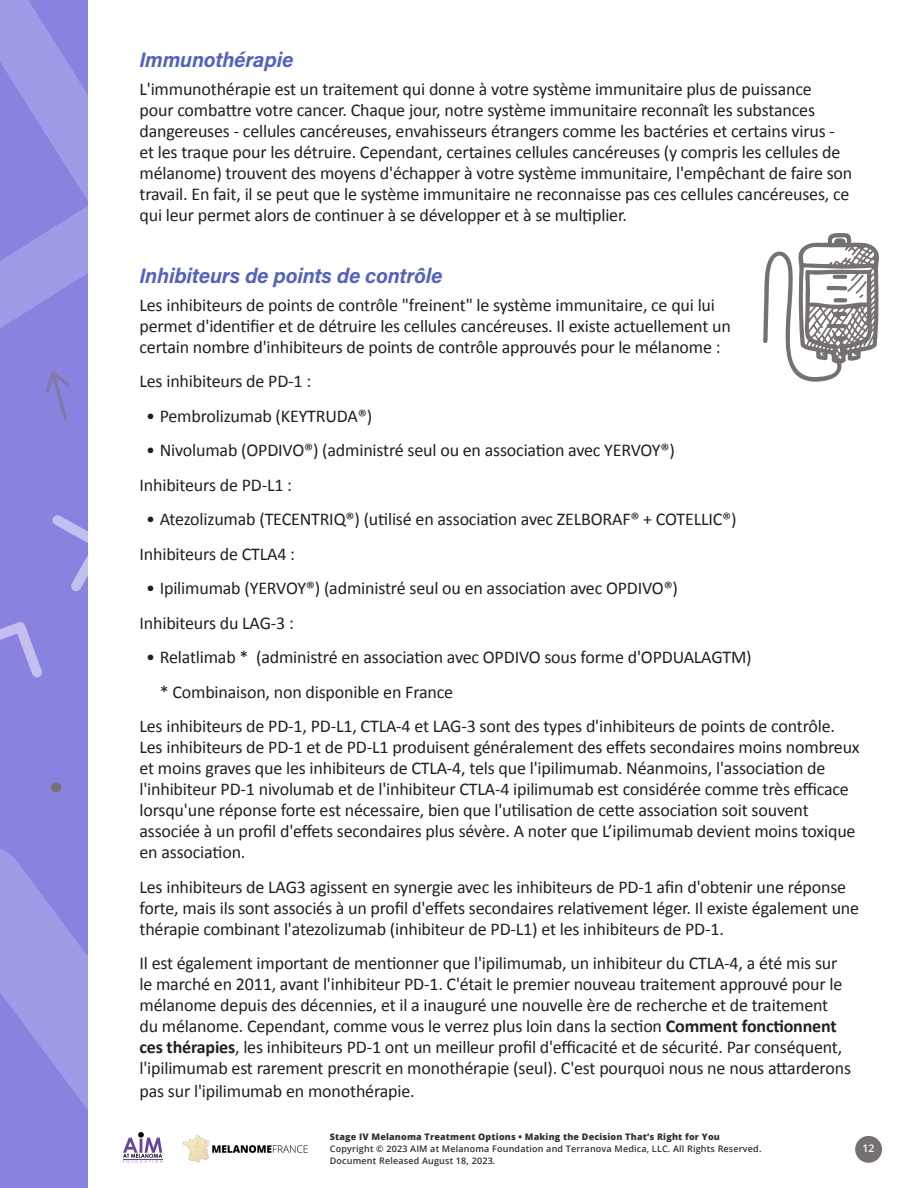
<style>
.page{position:relative;width:918px;height:1188px;background:#fff}
.page>*{position:absolute;margin:0;border:0;box-sizing:border-box;transform-origin:0 0}
._4th_level_header{font:21px "Acumin Variable Concept";letter-spacing:-.01em;color:#5463bb}
.General_Paragraph{font:18px/21px "Calibri";letter-spacing:-.01em;color:#231f20}
.t1{font:600 10.5px "Open Sans";color:#fff}
.t2{font:600 9px/12px "Open Sans";letter-spacing:.02em;color:#313030}
.t3{font:800 9px "Open Sans";letter-spacing:.02em;color:#313030}
.s1{font-weight:700}
</style>
<div class="page">
<div style="left:0;top:0;width:88px;height:1188px;background:#8983e0"></div>
<svg style="left:0;top:622px;width:42px;height:56px"></svg>
<svg style="left:52px;top:515px;width:36px;height:76px"></svg>
<svg style="left:46px;top:391px;width:21px;height:29px"></svg>
<svg style="left:51px;top:782px;width:11px;height:11px"></svg>
<svg style="left:0;top:849px;width:163px;height:314px"></svg>
<svg style="left:0;top:0;width:88px;height:391px"></svg>
<div style="left:855px;top:1136px;width:27px;height:27px;background:#767171;border-radius:13px"></div>
<img style="left:183px;top:1134px;width:125px;height:29px">
<svg style="left:123px;top:1132px;width:39px;height:31px"></svg>
<svg style="left:763px;top:233px;width:116px;height:149px"></svg>
<p class="_4th_level_header" style="left:140px;top:45px;width:156px">Immunothérapie</p>
<p class="General_Paragraph" style="left:140px;top:78px;width:714px">L'immunothérapie est un traitement qui donne à votre système immunitaire plus de puissance<br>pour combattre votre cancer. Chaque jour, notre système immunitaire reconnaît les substances dangereuses - cellules cancéreuses, envahisseurs étrangers comme les bactéries et certains virus - et les traque pour les détruire. Cependant, certaines cellules cancéreuses (y compris les cellules de mélanome) trouvent des moyens d'échapper à votre système immunitaire, l'empêchant de faire son travail. En fait, il se peut que le système immunitaire ne reconnaisse pas ces cellules cancéreuses, ce qui leur permet alors de continuer à se développer et à se multiplier.</p>
<p class="_4th_level_header" style="left:140px;top:261px;width:305px">Inhibiteurs de points de contrôle</p>
<p class="General_Paragraph" style="left:140px;top:294px;width:593px">Les inhibiteurs de points de contrôle "freinent" le système immunitaire, ce qui lui permet d'identifier et de détruire les cellules cancéreuses. Il existe actuellement un certain nombre d'inhibiteurs de points de contrôle approuvés pour le mélanome :</p>
<p class="General_Paragraph" style="left:140px;top:370px;width:173px">Les inhibiteurs de PD-1 :</p>
<p class="General_Paragraph" style="left:146px;top:405px;width:227px">• Pembrolizumab (KEYTRUDA®)</p>
<p class="General_Paragraph" style="left:146px;top:439px;width:530px">• Nivolumab (OPDIVO®) (administré seul ou en association avec YERVOY®)</p>
<p class="General_Paragraph" style="left:140px;top:474px;width:154px">Inhibiteurs de PD-L1 :</p>
<p class="General_Paragraph" style="left:146px;top:508px;width:592px">• Atezolizumab (TECENTRIQ®) (utilisé en association avec ZELBORAF® + COTELLIC®)</p>
<p class="General_Paragraph" style="left:140px;top:543px;width:157px">Inhibiteurs de CTLA4 :</p>
<p class="General_Paragraph" style="left:146px;top:577px;width:533px">• Ipilimumab (YERVOY®) (administré seul ou en association avec OPDIVO®)</p>
<p class="General_Paragraph" style="left:140px;top:612px;width:156px">Inhibiteurs du LAG-3 :</p>
<p class="General_Paragraph" style="left:146px;top:646px;width:607px">• Relatlimab * (administré en association avec OPDIVO sous forme d'OPDUALAGTM)</p>
<p class="General_Paragraph" style="left:160px;top:681px;width:295px">* Combinaison, non disponible en France</p>
<p class="General_Paragraph" style="left:140px;top:715px;width:722px">Les inhibiteurs de PD-1, PD-L1, CTLA-4 et LAG-3 sont des types d'inhibiteurs de points de contrôle.<br>Les inhibiteurs de PD-1 et de PD-L1 produisent généralement des effets secondaires moins nombreux et moins graves que les inhibiteurs de CTLA-4, tels que l'ipilimumab. Néanmoins, l'association de l'inhibiteur PD-1 nivolumab et de l'inhibiteur CTLA-4 ipilimumab est considérée comme très efficace lorsqu'une réponse forte est nécessaire, bien que l'utilisation de cette association soit souvent associée à un profil d'effets secondaires plus sévère. A noter que L’ipilimumab devient moins toxique en association.</p>
<p class="General_Paragraph" style="left:140px;top:876px;width:721px">Les inhibiteurs de LAG3 agissent en synergie avec les inhibiteurs de PD-1 afin d'obtenir une réponse forte, mais ils sont associés à un profil d'effets secondaires relativement léger. Il existe également une thérapie combinant l'atezolizumab (inhibiteur de PD-L1) et les inhibiteurs de PD-1.</p>
<p class="General_Paragraph" style="left:140px;top:952px;width:713px">Il est également important de mentionner que l'ipilimumab, un inhibiteur du CTLA-4, a été mis sur le marché en 2011, avant l'inhibiteur PD-1. C'était le premier nouveau traitement approuvé pour le mélanome depuis des décennies, et il a inauguré une nouvelle ère de recherche et de traitement du mélanome. Cependant, comme vous le verrez plus loin dans la section <span class="s1">Comment fonctionnent ces thérapies</span>, les inhibiteurs PD-1 ont un meilleur profil d'efficacité et de sécurité. Par conséquent, l'ipilimumab est rarement prescrit en monothérapie (seul). C'est pourquoi nous ne nous attarderons pas sur l'ipilimumab en monothérapie.</p>
<p class="t3" style="left:330px;top:1130px;width:392px">Stage IV Melanoma Treatment Options • Making the Decision That’s Right for You</p>
<p class="t2" style="left:330px;top:1143px;width:433px">Copyright © 2023 AIM at Melanoma Foundation and Terranova Medica, LLC. All Rights Reserved.<br>Document Released August 18, 2023.</p>
<p class="t1" style="left:863px;top:1141px;width:13px">12</p>
</div>
